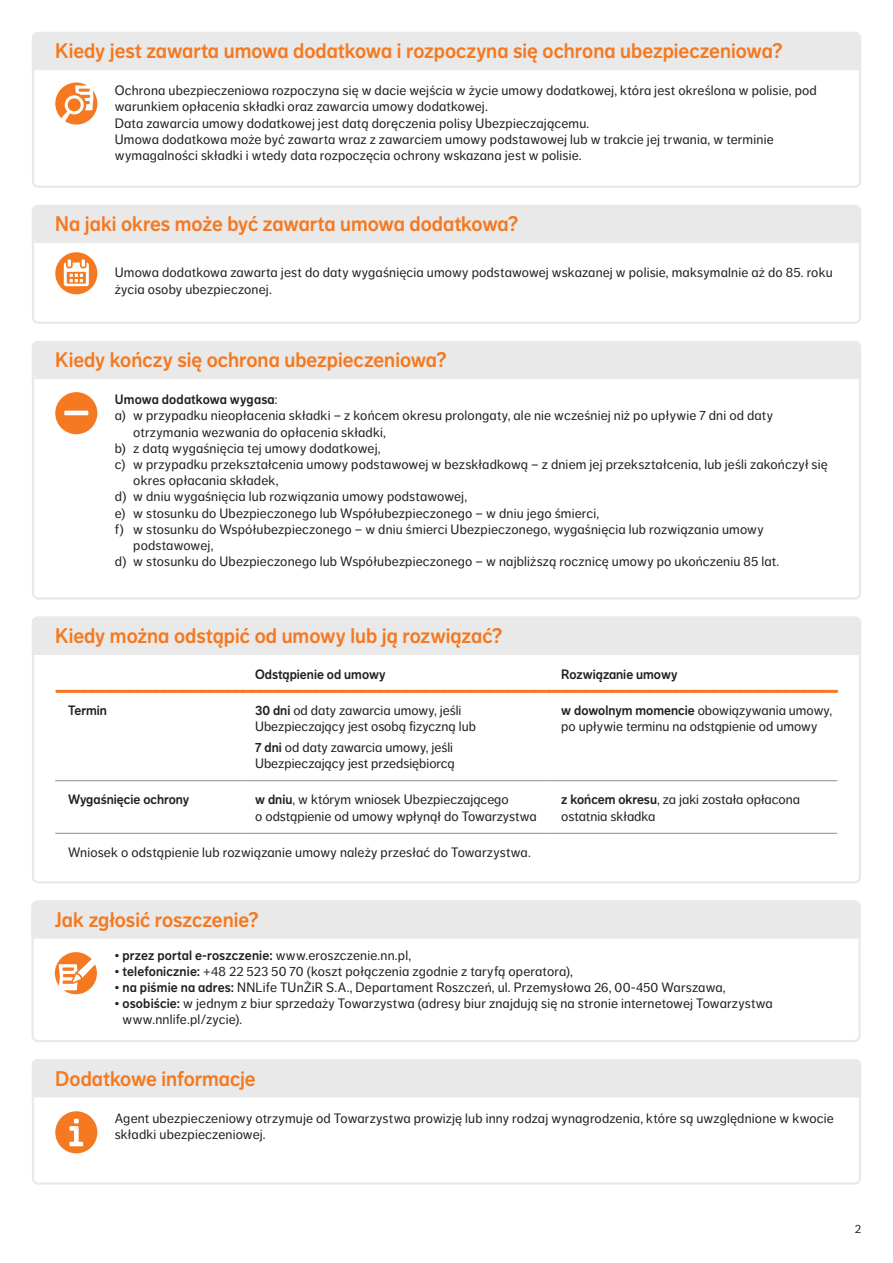
<style>
.page{position:relative;width:893px;height:1263px;background:#fff}
.page>*{position:absolute;margin:0;border:0;box-sizing:border-box;transform-origin:0 0}
.podtytul_14{font:21px "NN Dagny Display";color:#f47921}
.txt_9_10_8{font:13.5px/16.2px "NN Dagny Text";letter-spacing:.015em;color:#231f20}
.RE_skorowidz_12_13_8{font:13.5px/16.2px "NN Dagny Text";color:#231f20}
.txt_9_10_8-2{font:13.5px "NN Dagny Display";letter-spacing:.01em;color:#231f20}
.RE_skorowidz_12_13_8-2{font:13.5px "NN Dagny Display";color:#231f20}
.t1{font:12px "NN Dagny Text";color:#231f20}
.s1{font-family:"NN Dagny Text"}
.s2{font-family:"NN Dagny Display"}
</style>
<div class="page">
<div style="left:32px;top:32px;width:829px;height:156px;border:2px solid #e9e9e9;border-radius:5px"></div>
<div style="left:32px;top:32px;width:829px;height:39px;background:#e9e9e9"></div>
<svg style="left:55px;top:82px;width:42px;height:43px"></svg>
<div style="left:68px;top:98px;width:13px;height:13px;background:#f47921;border-radius:50%"></div>
<div style="left:32px;top:205px;width:829px;height:119px;border:2px solid #e9e9e9;border-radius:5px"></div>
<div style="left:32px;top:205px;width:829px;height:39px;background:#e9e9e9"></div>
<svg style="left:55px;top:252px;width:42px;height:42px"></svg>
<div style="left:35px;top:344px;width:823px;height:35px;background:#e9e9e9"></div>
<div style="left:32px;top:341px;width:829px;height:259px;border:2px solid #e9e9e9;border-radius:5px"></div>
<svg style="left:55px;top:392px;width:42px;height:42px"></svg>
<div style="left:32px;top:1059px;width:829px;height:125px;border:2px solid #e9e9e9;border-radius:5px"></div>
<div style="left:32px;top:1059px;width:829px;height:39px;background:#e9e9e9"></div>
<svg style="left:55px;top:1111px;width:42px;height:42px"></svg>
<div style="left:31px;top:900px;width:830px;height:142px;border:2px solid #e9e9e9;border-radius:5px"></div>
<div style="left:31px;top:900px;width:830px;height:40px;background:#e9e9e9"></div>
<svg style="left:55px;top:952px;width:42px;height:42px"></svg>
<div style="left:32px;top:616px;width:829px;height:40px;background:#e9e9e9"></div>
<hr style="left:57px;top:690px;width:185px;height:3px;background:#f47921">
<hr style="left:242px;top:690px;width:307px;height:3px;background:#f47921">
<hr style="left:549px;top:690px;width:287px;height:3px;background:#f47921">
<hr style="left:55px;top:780px;width:187px;height:1px;background:#99999a">
<hr style="left:242px;top:780px;width:307px;height:1px;background:#99999a">
<hr style="left:549px;top:780px;width:288px;height:1px;background:#99999a">
<hr style="left:55px;top:833px;width:187px;height:1px;background:#99999a">
<hr style="left:242px;top:833px;width:307px;height:1px;background:#99999a">
<hr style="left:549px;top:833px;width:288px;height:1px;background:#99999a">
<svg style="left:66px;top:692px;width:175px;height:1px"></svg>
<svg style="left:252px;top:692px;width:296px;height:1px"></svg>
<svg style="left:558px;top:690px;width:279px;height:3px"></svg>
<p class="podtytul_14" style="left:55px;top:39px;width:729px">Kiedy jest zawarta umowa dodatkowa i rozpoczyna się ochrona ubezpieczeniowa?</p>
<p class="txt_9_10_8" style="left:115px;top:82px;width:703px">Ochrona ubezpieczeniowa rozpoczyna się w dacie wejścia w życie umowy dodatkowej, która jest określona w polisie, pod warunkiem opłacenia składki oraz zawarcia umowy dodatkowej.<br>Data zawarcia umowy dodatkowej jest datą doręczenia polisy Ubezpieczającemu.<br>Umowa dodatkowa może być zawarta wraz z zawarciem umowy podstawowej lub w trakcie jej trwania, w terminie wymagalności składki i wtedy data rozpoczęcia ochrony wskazana jest w polisie.</p>
<p class="podtytul_14" style="left:55px;top:212px;width:465px">Na jaki okres może być zawarta umowa dodatkowa?</p>
<p class="txt_9_10_8" style="left:115px;top:265px;width:719px">Umowa dodatkowa zawarta jest do daty wygaśnięcia umowy podstawowej wskazanej w polisie, maksymalnie aż do 85. roku życia osoby ubezpieczonej.</p>
<p class="podtytul_14" style="left:55px;top:348px;width:393px">Kiedy kończy się ochrona ubezpieczeniowa?</p>
<p class="txt_9_10_8-2" style="left:115px;top:392px;width:164px">Umowa dodatkowa wygasa<span class="s1">:</span></p>
<p class="txt_9_10_8" style="left:115px;top:408px;width:660px">a) w przypadku nieopłacenia składki – z końcem okresu prolongaty, ale nie wcześniej niż po upływie 7 dni od daty</p>
<p class="txt_9_10_8" style="left:133px;top:424px;width:254px">otrzymania wezwania do opłacenia składki,</p>
<p class="txt_9_10_8" style="left:115px;top:440px;width:267px">b) z datą wygaśnięcia tej umowy dodatkowej,</p>
<p class="txt_9_10_8" style="left:133px;top:456px;width:696px;text-indent:-18px">c) w przypadku przekształcenia umowy podstawowej w bezskładkową – z dniem jej przekształcenia, lub jeśli zakończył się okres opłacania składek,</p>
<p class="txt_9_10_8" style="left:115px;top:489px;width:354px">d) w dniu wygaśnięcia lub rozwiązania umowy podstawowej,</p>
<p class="txt_9_10_8" style="left:115px;top:505px;width:486px">e) w stosunku do Ubezpieczonego lub Współubezpieczonego – w dniu jego śmierci,</p>
<p class="txt_9_10_8" style="left:133px;top:521px;width:632px;text-indent:-18px">f) w stosunku do Współubezpieczonego – w dniu śmierci Ubezpieczonego, wygaśnięcia lub rozwiązania umowy podstawowej,</p>
<p class="txt_9_10_8" style="left:115px;top:553px;width:666px">d) w stosunku do Ubezpieczonego lub Współubezpieczonego – w najbliższą rocznicę umowy po ukończeniu 85 lat.</p>
<p class="podtytul_14" style="left:55px;top:623px;width:448px">Kiedy można odstąpić od umowy lub ją rozwiązać?</p>
<p class="RE_skorowidz_12_13_8-2" style="left:255px;top:666px;width:132px">Odstąpienie od umowy</p>
<p class="RE_skorowidz_12_13_8-2" style="left:561px;top:666px;width:118px">Rozwiązanie umowy</p>
<p class="RE_skorowidz_12_13_8-2" style="left:68px;top:702px;width:40px">Termin</p>
<p class="RE_skorowidz_12_13_8" style="left:255px;top:702px;width:222px"><span class="s2">30 dni</span> od daty zawarcia umowy, jeśli<br>Ubezpieczający jest osobą fizyczną lub</p>
<p class="RE_skorowidz_12_13_8" style="left:255px;top:739px;width:201px"><span class="s2">7 dni</span> od daty zawarcia umowy, jeśli<br>Ubezpieczający jest przedsiębiorcą</p>
<p class="RE_skorowidz_12_13_8" style="left:561px;top:702px;width:272px"><span class="s2">w dowolnym momencie</span> obowiązywania umowy, po upływie terminu na odstąpienie od umowy</p>
<p class="RE_skorowidz_12_13_8-2" style="left:68px;top:792px;width:123px">Wygaśnięcie ochrony</p>
<p class="RE_skorowidz_12_13_8" style="left:255px;top:792px;width:283px"><span class="s2">w dniu</span>, w którym wniosek Ubezpieczającego<br>o odstąpienie od umowy wpłynął do Towarzystwa</p>
<p class="RE_skorowidz_12_13_8" style="left:561px;top:792px;width:240px"><span class="s2">z końcem okresu</span>, za jaki została opłacona ostatnia składka</p>
<p class="txt_9_10_8" style="left:68px;top:844px;width:464px">Wniosek o odstąpienie lub rozwiązanie umowy należy przesłać do Towarzystwa.</p>
<p class="podtytul_14" style="left:55px;top:907px;width:205px">Jak zgłosić roszczenie?</p>
<p class="txt_9_10_8-2" style="left:114px;top:947px;width:298px"><span class="s1">•</span> przez portal e-roszczenie: <span class="s1">www.eroszczenie.nn.pl,</span></p>
<p class="txt_9_10_8" style="left:114px;top:963px;width:460px">• <span class="s2">telefonicznie:</span> +48 22 523 50 70 (koszt połączenia zgodnie z taryfą operatora),</p>
<p class="txt_9_10_8" style="left:114px;top:979px;width:613px">• <span class="s2">na piśmie na adres:</span> NNLife TUnŻiR S.A., Departament Roszczeń, ul. Przemysłowa 26, 00-450 Warszawa,</p>
<p class="txt_9_10_8" style="left:123px;top:995px;width:652px;text-indent:-8px">• <span class="s2">osobiście:</span> w jednym z biur sprzedaży Towarzystwa (adresy biur znajdują się na stronie internetowej Towarzystwa www.nnlife.pl/zycie).</p>
<p class="podtytul_14" style="left:55px;top:1066px;width:202px">Dodatkowe informacje</p>
<p class="txt_9_10_8" style="left:115px;top:1110px;width:720px">Agent ubezpieczeniowy otrzymuje od Towarzystwa prowizję lub inny rodzaj wynagrodzenia, które są uwzględnione w kwocie składki ubezpieczeniowej.</p>
<p class="t1" style="left:855px;top:1222px;width:8px">2</p>
</div>
